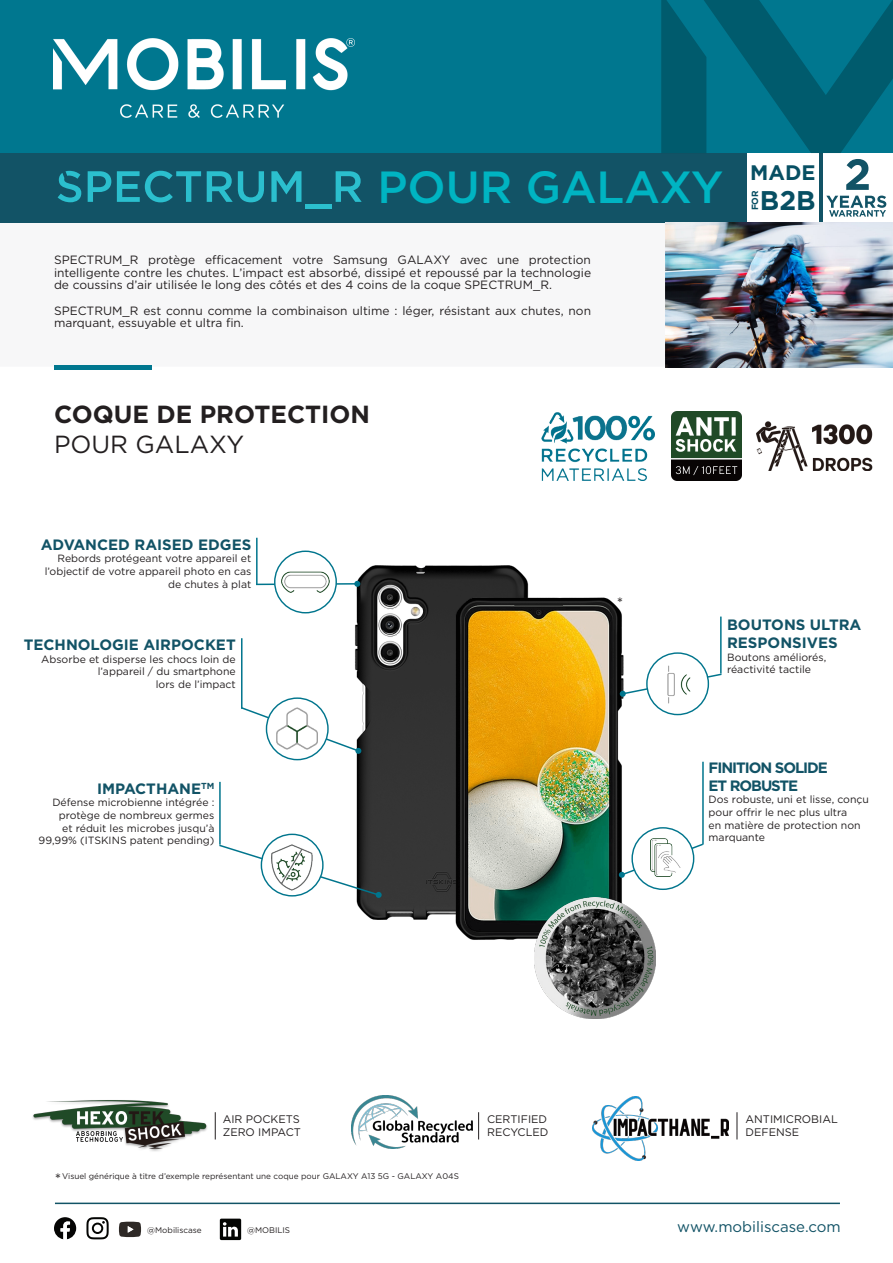
<style>
.page{position:relative;width:893px;height:1263px;background:#fff}
.page>*{position:absolute;margin:0;border:0;box-sizing:border-box;transform-origin:0 0}
.t1{font:500 45px "Gotham";color:#00b4c2}
.t2{font:700 27px "Gotham";color:#074f63}
.t3{font:700 24.75px "Gotham";color:#231f20}
.t4{font:24.75px "Gotham";color:#231f20}
.t5{font:700 21px "Gotham";color:#074f63}
.t6{font:700 15px "Gotham";color:#125366}
.t7{font:700 15px "Gotham";letter-spacing:-.07em;color:#125366}
.t8{font:15px "Gotham";color:#125366}
.t9{font:15px "Gotham";color:#231f20}
.textefd{font:12px/12.6px "Gotham";color:#231f20;text-align:justify}
.t10{font:10.95px "Gotham";color:#231f20}
.t11{font:10.5px/12.6px "Gotham";color:#231f20;text-align:right}
.t12{font:700 9px "Gotham";color:#074f63}
.t13{font:8.1px "Gotham";color:#231f20}
</style>
<div class="page">
<svg style="left:0;top:222px;width:665px;height:145px"></svg>
<div style="left:0;top:0;width:893px;height:222px;background:#00778f"></div>
<div style="left:0;top:153px;width:893px;height:69px;background:#125366"></div>
<div style="left:747px;top:153px;width:72px;height:69px;background:#fff"></div>
<img style="left:53px;top:39px;width:302px;height:78px">
<hr style="left:55px;top:1202px;width:785px;height:2px;background:#125366">
<svg style="left:220px;top:1218px;width:21px;height:22px"></svg>
<svg style="left:54px;top:1217px;width:22px;height:22px"></svg>
<svg style="left:86px;top:1217px;width:23px;height:22px"></svg>
<svg style="left:119px;top:1222px;width:22px;height:15px"></svg>
<svg style="left:88px;top:171px;width:23px;height:31px"></svg>
<svg style="left:117px;top:171px;width:84px;height:31px"></svg>
<svg style="left:207px;top:171px;width:57px;height:31px"></svg>
<svg style="left:271px;top:171px;width:30px;height:31px"></svg>
<hr style="left:305px;top:205px;width:27px;height:4px;background:#2bbfce">
<svg style="left:336px;top:171px;width:26px;height:31px"></svg>
<svg style="left:58px;top:171px;width:23px;height:31px"></svg>
<div style="left:824px;top:153px;width:69px;height:69px;background:#fff"></div>
<svg style="left:846px;top:159px;width:23px;height:31px"></svg>
<svg style="left:826px;top:196px;width:60px;height:21px"></svg>
<img style="left:32px;top:1100px;width:175px;height:52px">
<img style="left:351px;top:1095px;width:122px;height:53px">
<img style="left:593px;top:1096px;width:136px;height:64px">
<svg style="left:215px;top:1112px;width:1px;height:27px"></svg>
<svg style="left:478px;top:1112px;width:1px;height:27px"></svg>
<svg style="left:737px;top:1112px;width:1px;height:27px"></svg>
<img style="left:665px;top:222px;width:228px;height:145px">
<hr style="left:54px;top:366px;width:97px;height:4px;background:#00778f">
<img style="left:672px;top:411px;width:70px;height:70px">
<img style="left:541px;top:412px;width:114px;height:69px">
<img style="left:756px;top:421px;width:117px;height:49px">
<svg style="left:661px;top:0;width:232px;height:153px"></svg>
<img style="left:312px;top:557px;width:217px;height:363px">
<img style="left:443px;top:589px;width:214px;height:360px">
<svg style="left:256px;top:582px;width:98px;height:4px"></svg>
<svg style="left:354px;top:580px;width:7px;height:7px"></svg>
<svg style="left:620px;top:672px;width:102px;height:25px"></svg>
<hr style="left:720px;top:616px;width:2px;height:57px;background:#00758d">
<hr style="left:256px;top:538px;width:2px;height:47px;background:#00758d">
<hr style="left:241px;top:638px;width:2px;height:71px;background:#00758d">
<hr style="left:219px;top:782px;width:2px;height:63px;background:#00758d">
<svg style="left:241px;top:706px;width:120px;height:48px"></svg>
<svg style="left:219px;top:843px;width:163px;height:55px"></svg>
<div style="left:275px;top:551px;width:61px;height:62px;background:#fff;border-radius:50%"></div>
<div style="left:274px;top:550px;width:63px;height:63px;border:1px solid #00758d;border-radius:50%"></div>
<img style="left:282px;top:571px;width:48px;height:21px">
<div style="left:647px;top:653px;width:61px;height:61px;background:#fff;border-radius:50%"></div>
<div style="left:646px;top:652px;width:63px;height:63px;border:1px solid #00758d;border-radius:50%"></div>
<svg style="left:266px;top:698px;width:62px;height:62px"></svg>
<div style="left:266px;top:697px;width:63px;height:63px;border:1px solid #00758d;border-radius:50%"></div>
<img style="left:276px;top:708px;width:41px;height:41px">
<svg style="left:261px;top:834px;width:62px;height:62px"></svg>
<div style="left:261px;top:834px;width:63px;height:62px;border:1px solid #00758d;border-radius:50%"></div>
<img style="left:272px;top:844px;width:41px;height:47px">
<svg style="left:619px;top:842px;width:84px;height:36px"></svg>
<div style="left:632px;top:828px;width:62px;height:61px;background:#fff;border-radius:50%"></div>
<div style="left:631px;top:827px;width:63px;height:63px;border:1px solid #00758d;border-radius:50%"></div>
<hr style="left:702px;top:762px;width:2px;height:83px;background:#00758d">
<img style="left:667px;top:665px;width:24px;height:39px">
<img style="left:534px;top:898px;width:121px;height:120px">
<img style="left:650px;top:839px;width:31px;height:37px">
<p class="t1" style="left:377px;top:158px;width:347px">POUR GALAXY</p>
<p class="textefd" style="left:54px;top:253px;width:539px">SPECTRUM_R protège efficacement votre Samsung GALAXY avec une protection intelligente contre les chutes. L’impact est absorbé, dissipé et repoussé par la technologie de coussins d’air utilisée le long des côtés et des 4 coins de la coque SPECTRUM_R.</p>
<p class="textefd" style="left:54px;top:304px;width:539px">SPECTRUM_R est connu comme la combinaison ultime : léger, résistant aux chutes, non marquant, essuyable et ultra fin.</p>
<p class="t5" style="left:750px;top:158px;width:67px">MADE</p>
<p class="t12" style="left:749px;top:210px;width:21px;rotate:-90deg">FOR</p>
<p class="t2" style="left:760px;top:182px;width:57px">B2B</p>
<p class="t3" style="left:54px;top:398px;width:318px">COQUE DE PROTECTION</p>
<p class="t4" style="left:54px;top:428px;width:192px">POUR GALAXY</p>
<p class="t6" style="left:41px;top:534px;width:212px">ADVANCED RAISED EDGES</p>
<p class="t11" style="left:45px;top:552px;width:208px">Rebords protégeant votre appareil et l’objectif de votre appareil photo en cas de chutes à plat</p>
<p class="t9" style="left:617px;top:593px;width:8px">*</p>
<p class="t6" style="left:24px;top:635px;width:213px">TECHNOLOGIE AIRPOCKET</p>
<p class="t11" style="left:41px;top:653px;width:196px">Absorbe et disperse les chocs loin de l’appareil / du smartphone</p>
<p class="t11" style="left:156px;top:678px;width:81px">lors de l’impact</p>
<p class="t6" style="left:97px;top:779px;width:119px">IMPACTHANE<sup>TM</sup></p>
<p class="t11" style="left:52px;top:796px;width:164px">Défense microbienne intégrée :</p>
<p class="t11" style="left:59px;top:809px;width:157px">protège de nombreux germes</p>
<p class="t11" style="left:62px;top:821px;width:154px">et réduit les microbes jusqu’à</p>
<p class="t11" style="left:39px;top:834px;width:177px">99,99% (ITSKINS patent pending)</p>
<p class="t10" style="left:223px;top:1112px;width:79px">AIR POCKETS</p>
<p class="t10" style="left:223px;top:1125px;width:80px">ZERO IMPACT</p>
<p class="t9" style="left:55px;top:1169px;width:8px">*</p>
<p class="t13" style="left:62px;top:1170px;width:398px">Visuel générique à titre d’exemple représentant une coque pour GALAXY A13 5G - GALAXY A04S</p>
<p class="t10" style="left:487px;top:1112px;width:61px">CERTIFIED</p>
<p class="t10" style="left:487px;top:1125px;width:63px">RECYCLED</p>
<p class="t6" style="left:727px;top:615px;width:136px">BOUTONS ULTRA</p>
<p class="t6" style="left:727px;top:633px;width:112px">RESPONSIVES</p>
<p class="t11" style="left:727px;top:650px;width:101px">Boutons améliorés,</p>
<p class="t11" style="left:727px;top:663px;width:85px">réactivité tactile</p>
<p class="t7" style="left:709px;top:757px;width:121px">FINITION SOLIDE</p>
<p class="t7" style="left:709px;top:775px;width:91px">ET ROBUSTE</p>
<p class="t11" style="left:709px;top:793px;width:162px;text-align:left">Dos robuste, uni et lisse, conçu pour offrir le nec plus ultra<br>en matière de protection non marquante</p>
<p class="t10" style="left:745px;top:1112px;width:94px">ANTIMICROBIAL</p>
<p class="t10" style="left:745px;top:1125px;width:55px">DEFENSE</p>
<p class="t13" style="left:147px;top:1224px;width:56px">@Mobiliscase</p>
<p class="t13" style="left:247px;top:1224px;width:44px">@MOBILIS</p>
<p class="t8" style="left:677px;top:1217px;width:165px">www.mobiliscase.com</p>
</div>
